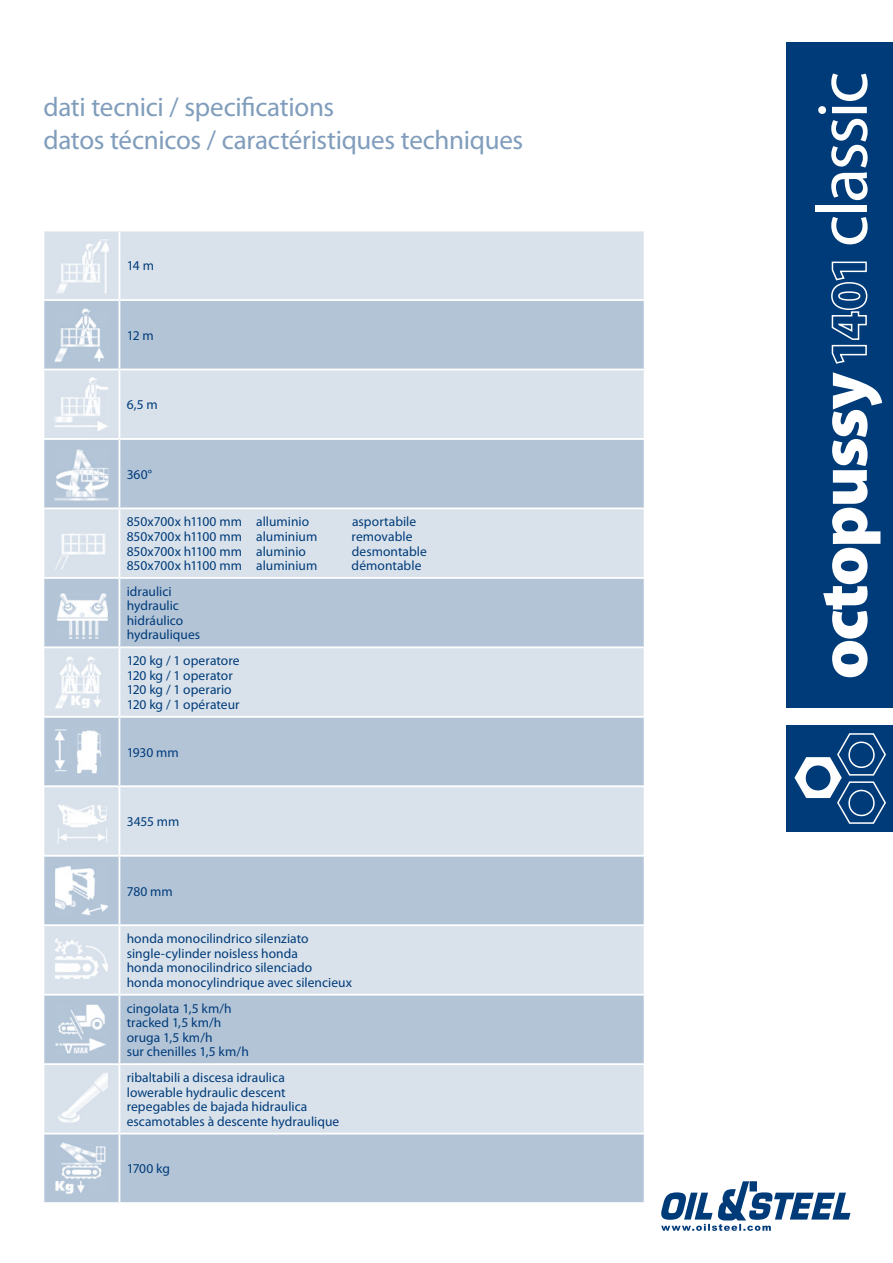
<style>
.page{position:relative;width:893px;height:1263px;background:#fff}
.page>*{position:absolute;margin:0;border:0;box-sizing:border-box;transform-origin:0 0}
.t1{font:72px "Myriad Pro";letter-spacing:-.035em;color:#fff}
.t2{font:900 69px "Myriad Pro";letter-spacing:-.03em;color:#fff}
.t3{font:27px/33px "Myriad Pro";letter-spacing:-.015em;color:#809dbc}
.t4{font:13.5px/14.5px "Myriad Pro";color:#003b79}
</style>
<div class="page">
<div style="left:787px;top:43px;width:106px;height:665px;background:#003b79"></div>
<svg style="left:831px;top:261px;width:37px;height:103px"></svg>
<div style="left:787px;top:725px;width:106px;height:107px;background:#003b79"></div>
<svg style="left:794px;top:733px;width:92px;height:91px"></svg>
<svg style="left:661px;top:1181px;width:189px;height:50px"></svg>
<div style="left:44px;top:231px;width:600px;height:68px;background:#d9e2eb"></div>
<svg style="left:44px;top:301px;width:600px;height:901px;background:#c5d2e0"></svg>
<hr style="left:119px;top:231px;width:1px;height:68px;background:#fff">
<hr style="left:119px;top:301px;width:1px;height:68px;background:#fff">
<hr style="left:43px;top:369px;width:76px;height:1px;background:#fff">
<hr style="left:119px;top:369px;width:526px;height:1px;background:#fff">
<hr style="left:119px;top:370px;width:1px;height:68px;background:#fff">
<hr style="left:43px;top:438px;width:76px;height:2px;background:#fff">
<hr style="left:119px;top:438px;width:526px;height:2px;background:#fff">
<hr style="left:119px;top:440px;width:1px;height:67px;background:#fff">
<hr style="left:43px;top:507px;width:76px;height:2px;background:#fff">
<hr style="left:119px;top:507px;width:526px;height:2px;background:#fff">
<hr style="left:119px;top:509px;width:1px;height:68px;background:#fff">
<hr style="left:43px;top:577px;width:76px;height:2px;background:#fff">
<hr style="left:119px;top:577px;width:526px;height:2px;background:#fff">
<hr style="left:119px;top:579px;width:1px;height:67px;background:#fff">
<hr style="left:43px;top:646px;width:76px;height:2px;background:#fff">
<hr style="left:119px;top:646px;width:526px;height:2px;background:#fff">
<hr style="left:119px;top:648px;width:1px;height:68px;background:#fff">
<hr style="left:43px;top:716px;width:76px;height:2px;background:#fff">
<hr style="left:119px;top:716px;width:526px;height:2px;background:#fff">
<hr style="left:119px;top:718px;width:1px;height:67px;background:#fff">
<hr style="left:43px;top:785px;width:76px;height:2px;background:#fff">
<hr style="left:119px;top:785px;width:526px;height:2px;background:#fff">
<hr style="left:119px;top:787px;width:1px;height:68px;background:#fff">
<hr style="left:43px;top:855px;width:76px;height:2px;background:#fff">
<hr style="left:119px;top:855px;width:526px;height:2px;background:#fff">
<hr style="left:119px;top:857px;width:1px;height:67px;background:#fff">
<hr style="left:43px;top:924px;width:76px;height:2px;background:#fff">
<hr style="left:119px;top:924px;width:526px;height:2px;background:#fff">
<hr style="left:119px;top:926px;width:1px;height:68px;background:#fff">
<hr style="left:43px;top:994px;width:76px;height:1px;background:#fff">
<hr style="left:119px;top:994px;width:526px;height:1px;background:#fff">
<hr style="left:119px;top:995px;width:1px;height:68px;background:#fff">
<hr style="left:43px;top:1063px;width:76px;height:2px;background:#fff">
<hr style="left:119px;top:1063px;width:526px;height:2px;background:#fff">
<hr style="left:119px;top:1065px;width:1px;height:68px;background:#fff">
<hr style="left:43px;top:1133px;width:76px;height:1px;background:#fff">
<hr style="left:119px;top:1133px;width:526px;height:1px;background:#fff">
<hr style="left:119px;top:1134px;width:1px;height:68px;background:#fff">
<img style="left:55px;top:238px;width:53px;height:55px">
<div style="left:53px;top:236px;width:57px;height:59px;border:1px solid #d9e2eb"></div>
<img style="left:55px;top:308px;width:53px;height:53px">
<div style="left:53px;top:306px;width:57px;height:57px;border:1px solid #b3c4d7"></div>
<img style="left:55px;top:377px;width:53px;height:54px">
<div style="left:53px;top:375px;width:57px;height:58px;border:1px solid #d9e2eb"></div>
<img style="left:55px;top:447px;width:53px;height:53px">
<div style="left:53px;top:445px;width:57px;height:57px;border:1px solid #b3c4d7"></div>
<img style="left:56px;top:518px;width:51px;height:51px">
<div style="left:54px;top:516px;width:55px;height:55px;border:1px solid #d9e2eb"></div>
<img style="left:56px;top:587px;width:51px;height:51px">
<div style="left:54px;top:585px;width:55px;height:55px;border:1px solid #b3c4d7"></div>
<img style="left:56px;top:656px;width:51px;height:52px">
<div style="left:54px;top:654px;width:55px;height:56px;border:1px solid #d9e2eb"></div>
<img style="left:56px;top:726px;width:51px;height:51px">
<div style="left:54px;top:724px;width:55px;height:55px;border:1px solid #b3c4d7"></div>
<img style="left:56px;top:795px;width:51px;height:51px">
<div style="left:54px;top:793px;width:55px;height:55px;border:1px solid #d9e2eb"></div>
<img style="left:56px;top:865px;width:51px;height:51px">
<div style="left:54px;top:863px;width:55px;height:55px;border:1px solid #b3c4d7"></div>
<img style="left:56px;top:934px;width:51px;height:51px">
<div style="left:54px;top:932px;width:55px;height:55px;border:1px solid #d9e2eb"></div>
<img style="left:56px;top:1004px;width:51px;height:51px">
<div style="left:54px;top:1002px;width:55px;height:55px;border:1px solid #b3c4d7"></div>
<img style="left:56px;top:1073px;width:51px;height:51px">
<div style="left:54px;top:1071px;width:55px;height:55px;border:1px solid #d9e2eb"></div>
<img style="left:56px;top:1143px;width:51px;height:51px">
<div style="left:54px;top:1141px;width:55px;height:55px;border:1px solid #b3c4d7"></div>
<h3 class="t3" style="left:43px;top:90px;width:481px">dati tecnici / specifications<br>datos técnicos / caractéristiques techniques</h3>
<p class="t4" style="left:127px;top:258px;width:29px">14 m</p>
<p class="t4" style="left:127px;top:328px;width:29px">12 m</p>
<p class="t4" style="left:127px;top:397px;width:33px">6,5 m</p>
<p class="t4" style="left:127px;top:467px;width:27px">360°</p>
<p class="t4" style="left:127px;top:514px;width:184px">850x700x h1100 mm alluminio</p>
<p class="t4" style="left:352px;top:514px;width:66px">asportabile</p>
<p class="t4" style="left:127px;top:529px;width:192px">850x700x h1100 mm aluminium</p>
<p class="t4" style="left:352px;top:529px;width:62px">removable</p>
<p class="t4" style="left:127px;top:543px;width:181px">850x700x h1100 mm aluminio</p>
<p class="t4" style="left:352px;top:543px;width:77px">desmontable</p>
<p class="t4" style="left:127px;top:558px;width:192px">850x700x h1100 mm aluminium</p>
<p class="t4" style="left:352px;top:558px;width:71px">démontable</p>
<p class="t4" style="left:127px;top:584px;width:75px">idraulici hydraulic hidráulico hydrauliques</p>
<p class="t4" style="left:127px;top:653px;width:114px">120 kg / 1 operatore<br>120 kg / 1 operator<br>120 kg / 1 operario<br>120 kg / 1 opérateur</p>
<p class="t4" style="left:127px;top:745px;width:54px">1930 mm</p>
<p class="t4" style="left:127px;top:814px;width:54px">3455 mm</p>
<p class="t4" style="left:127px;top:883px;width:48px">780 mm</p>
<p class="t4" style="left:127px;top:931px;width:227px">honda monocilindrico silenziato single-cylinder noisless honda<br>honda monocilindrico silenciado honda monocylindrique avec silencieux</p>
<p class="t4" style="left:127px;top:1001px;width:124px">cingolata 1,5 km/h tracked 1,5 km/h oruga 1,5 km/h<br>sur chenilles 1,5 km/h</p>
<p class="t4" style="left:127px;top:1070px;width:214px">ribaltabili a discesa idraulica lowerable hydraulic descent repegables de bajada hidraulica escamotables à descente hydraulique</p>
<p class="t4" style="left:127px;top:1161px;width:45px">1700 kg</p>
<h1 class="t1" style="left:798px;top:247px;width:177px;rotate:-90deg">classic</h1>
<h2 class="t2" style="left:797px;top:679px;width:309px;rotate:-90deg">octopussy</h2>
</div>
